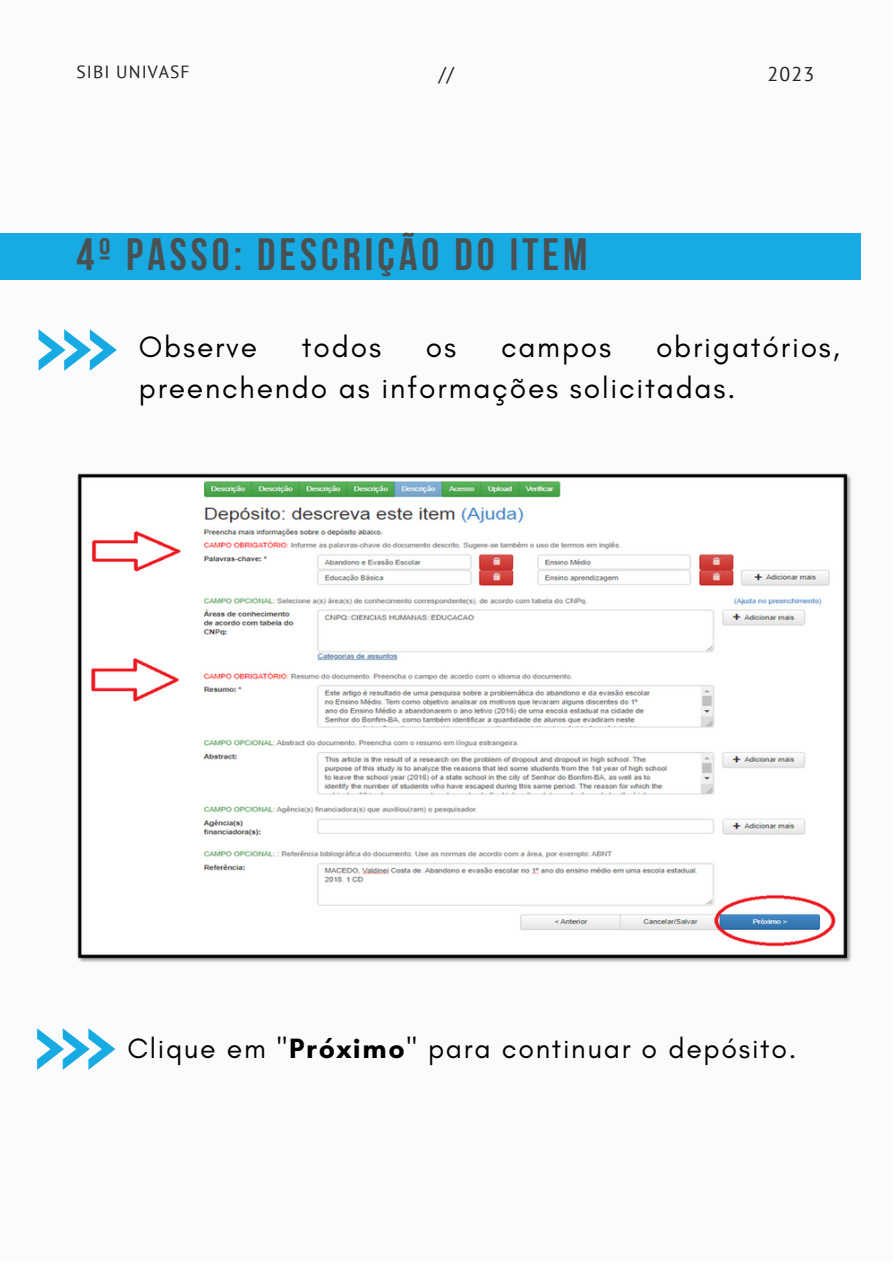
<style>
.page{position:relative;width:893px;height:1264px;background:#fff}
.page>*{position:absolute;margin:0;border:0;box-sizing:border-box;transform-origin:0 0}
.t1{font:700 45.15px "Bebas Neue";letter-spacing:.09em;color:#495052}
.t2{font:30px/41.5px "Glacial Indifference";letter-spacing:.06em;color:#000}
.t3{font:28.5px "Glacial Indifference";letter-spacing:.06em;color:#000}
.t4{font:19.8px "PT Sans";color:#222}
.t5{font:17.55px "PT Sans";letter-spacing:.06em;color:#222}
.s1{font-weight:700}
</style>
<div class="page">
<div style="left:0;top:0;width:892px;height:1262px;background:#f9fbfc"></div>
<div style="left:0;top:233px;width:860px;height:46px;background:#18abe3"></div>
<svg style="left:39px;top:329px;width:78px;height:42px"></svg>
<img style="left:77px;top:473px;width:774px;height:489px">
<svg style="left:37px;top:1028px;width:78px;height:41px"></svg>
<p class="t5" style="left:76px;top:60px;width:115px">SIBI UNIVASF</p>
<p class="t4" style="left:438px;top:61px;width:17px">//</p>
<p class="t4" style="left:767px;top:61px;width:48px">2023</p>
<p class="t1" style="left:76px;top:236px;width:512px">4º PASSO: DESCRIÇÃO DO ITEM</p>
<p class="t2" style="left:139px;top:325px;width:120px">Observe</p>
<p class="t2" style="left:302px;top:325px;width:81px">todos</p>
<p class="t2" style="left:426px;top:325px;width:32px">os</p>
<p class="t2" style="left:501px;top:325px;width:112px">campos</p>
<p class="t2" style="left:139px;top:325px;width:702px;text-indent:517px">obrigatórios, preenchendo as informações solicitadas.</p>
<p class="t3" style="left:127px;top:1030px;width:670px">Clique em "<span class="s1">Próximo</span>" para continuar o depósito.</p>
</div>
